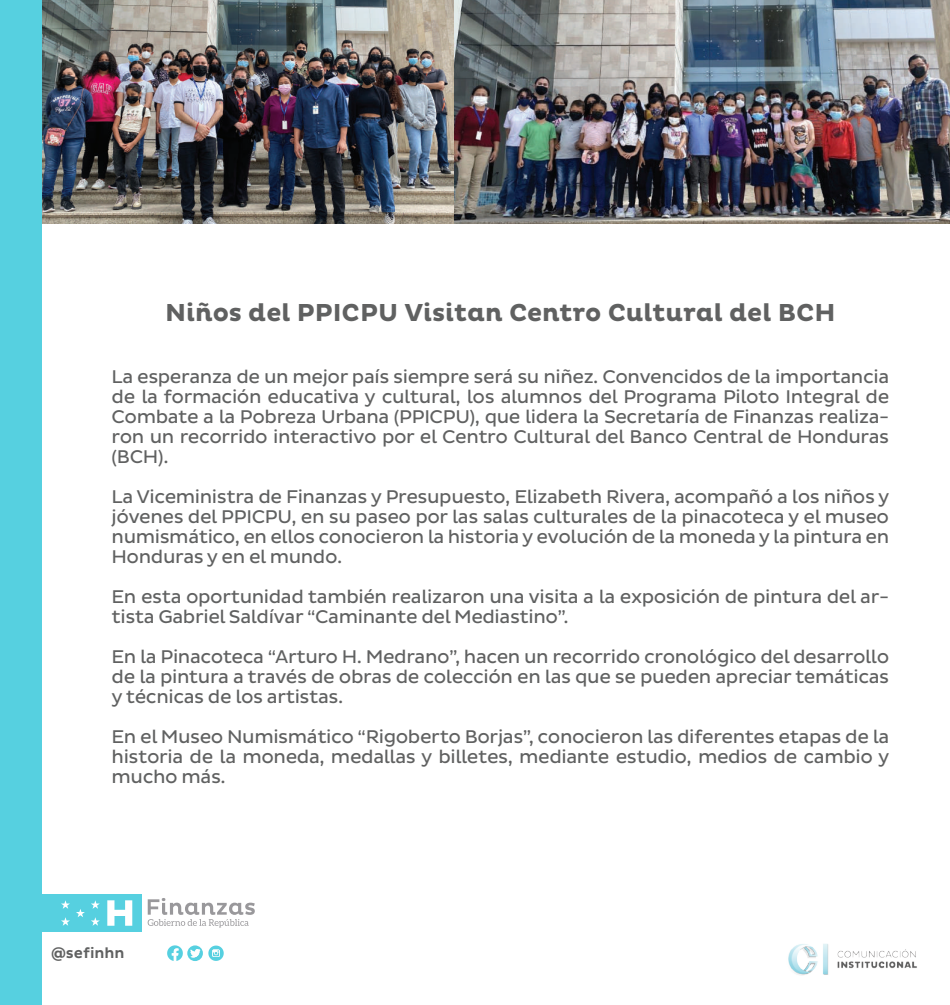
<style>
.page{position:relative;width:950px;height:1005px;background:#fff}
.page>*{position:absolute;margin:0;border:0;box-sizing:border-box;transform-origin:0 0}
.t1{font:700 25px "Pluto";color:#606161}
.t2{font:18.75px/20px "Pluto Sans";letter-spacing:-.02em;color:#606161;text-align:justify}
.t3{font:500 15px "Pluto Sans";color:#606161}
</style>
<div class="page">
<img style="left:453px;top:0;width:497px;height:224px">
<img style="left:41px;top:0;width:412px;height:224px">
<div style="left:0;top:0;width:41px;height:1005px;background:#56d0e0"></div>
<div style="left:0;top:894px;width:141px;height:37px;background:#56d0e0"></div>
<svg style="left:76px;top:909px;width:9px;height:8px"></svg>
<svg style="left:91px;top:917px;width:9px;height:9px"></svg>
<svg style="left:61px;top:917px;width:9px;height:9px"></svg>
<svg style="left:91px;top:900px;width:9px;height:9px"></svg>
<svg style="left:61px;top:900px;width:9px;height:9px"></svg>
<svg style="left:107px;top:900px;width:25px;height:26px"></svg>
<svg style="left:148px;top:898px;width:107px;height:29px"></svg>
<svg style="left:167px;top:945px;width:57px;height:16px"></svg>
<img style="left:788px;top:944px;width:129px;height:31px">
<h1 class="t1" style="left:165px;top:299px;width:672px">Niños del PPICPU Visitan Centro Cultural del BCH</h1>
<p class="t2" style="left:112px;top:367px;width:779px">La esperanza de un mejor país siempre será su niñez. Convencidos de la importancia de la formación educativa y cultural, los alumnos del Programa Piloto Integral de Combate a la Pobreza Urbana (PPICPU), que lidera la Secretaría de Finanzas realiza&shy;ron un recorrido interactivo por el Centro Cultural del Banco Central de Honduras (BCH).</p>
<p class="t2" style="left:112px;top:487px;width:780px">La Viceministra de Finanzas y Presupuesto, Elizabeth Rivera, acompañó a los niños y jóvenes del PPICPU, en su paseo por las salas culturales de la pinacoteca y el museo numismático, en ellos conocieron la historia y evolución de la moneda y la pintura en Honduras y en el mundo.</p>
<p class="t2" style="left:112px;top:587px;width:779px">En esta oportunidad también realizaron una visita a la exposición de pintura del ar&shy;tista Gabriel Saldívar “Caminante del Mediastino”.</p>
<p class="t2" style="left:112px;top:647px;width:779px">En la Pinacoteca “Arturo H. Medrano”, hacen un recorrido cronológico del desarrollo de la pintura a través de obras de colección en las que se pueden apreciar temáticas y técnicas de los artistas.</p>
<p class="t2" style="left:112px;top:727px;width:780px">En el Museo Numismático “Rigoberto Borjas”, conocieron las diferentes etapas de la historia de la moneda, medallas y billetes, mediante estudio, medios de cambio y mucho más.</p>
<p class="t3" style="left:51px;top:944px;width:75px">@sefinhn</p>
</div>
